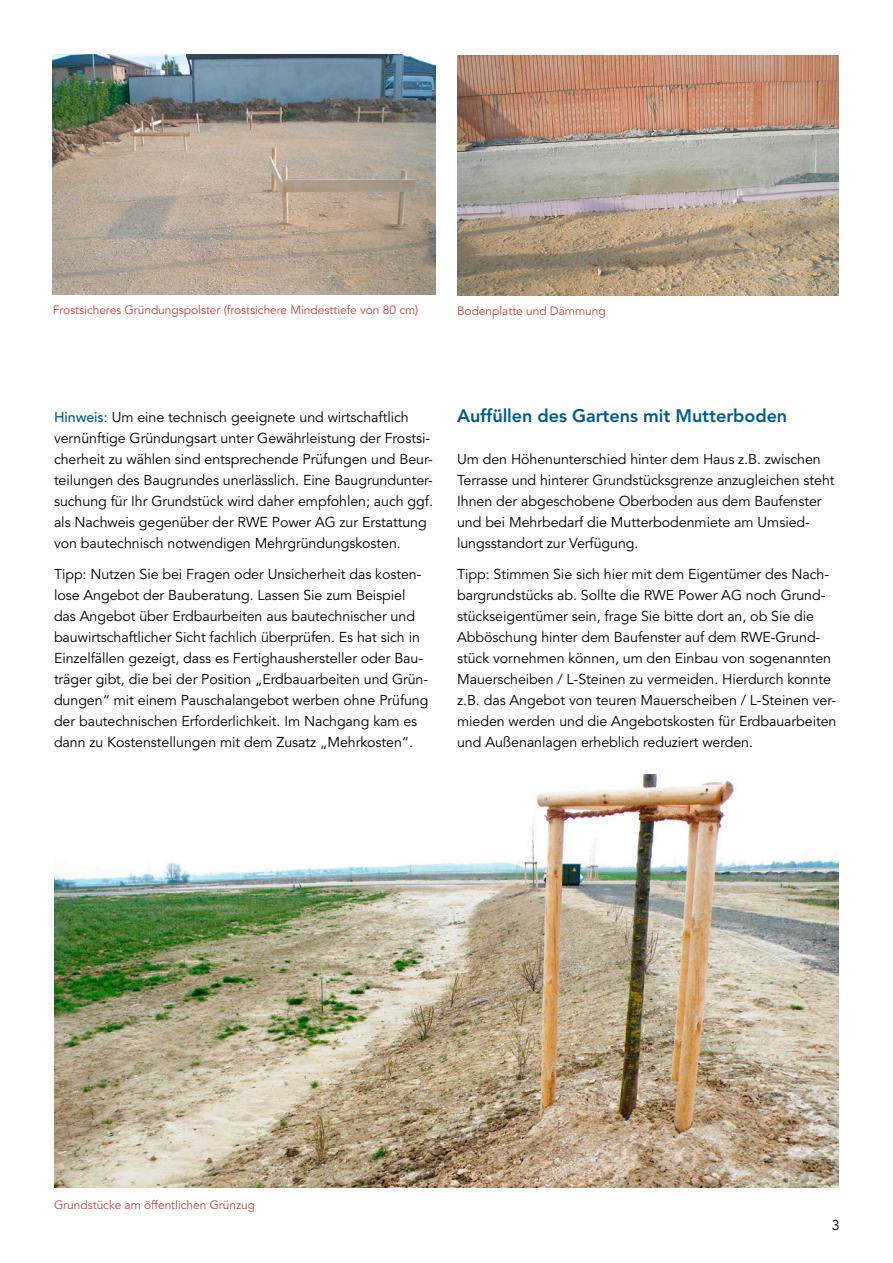
<style>
.page{position:relative;width:893px;height:1263px;background:#fff}
.page>*{position:absolute;margin:0;border:0;box-sizing:border-box;transform-origin:0 0}
.zü{font:800 18px "Avenir";letter-spacing:-.005em;color:#005c8b}
.Copy{font:14.25px/21px "Avenir";letter-spacing:-.005em;color:#000}
.Copy-2{font:12px "Avenir";letter-spacing:-.005em;color:#c3413e}
.s1{font-weight:500;color:#005c8b}
</style>
<div class="page">
<img style="left:54px;top:774px;width:785px;height:413px">
<img style="left:457px;top:56px;width:382px;height:240px">
<img style="left:53px;top:54px;width:383px;height:240px">
<p class="Copy-2" style="left:53px;top:302px;width:367px">Frostsicheres Gründungspolster (frostsichere Mindesttiefe von 80 cm)</p>
<p class="Copy-2" style="left:457px;top:304px;width:150px">Bodenplatte und Dämmung</p>
<p class="Copy" style="left:54px;top:406px;width:380px"><span class="s1">Hinweis</span>: Um eine technisch geeignete und wirtschaftlich vernünftige Gründungsart unter Gewährleistung der Frostsi&shy;cherheit zu wählen sind entsprechende Prüfungen und Beur&shy;teilungen des Baugrundes unerlässlich. Eine Baugrundunter&shy;suchung für Ihr Grundstück wird daher empfohlen; auch ggf. als Nachweis gegenüber der RWE Power AG zur Erstattung von bautechnisch notwendigen Mehrgründungskosten.</p>
<p class="Copy" style="left:54px;top:564px;width:376px">Tipp: Nutzen Sie bei Fragen oder Unsicherheit das kosten&shy;lose Angebot der Bauberatung. Lassen Sie zum Beispiel das Angebot über Erdbaurbeiten aus bautechnischer und bauwirtschaftlicher Sicht fachlich überprüfen. Es hat sich in Einzelfällen gezeigt, dass es Fertighaushersteller oder Bau&shy;träger gibt, die bei der Position „Erdbauarbeiten und Grün&shy;dungen“ mit einem Pauschalangebot werben ohne Prüfung der bautechnischen Erforderlichkeit. Im Nachgang kam es dann zu Kostenstellungen mit dem Zusatz „Mehrkosten“.</p>
<p class="zü" style="left:457px;top:405px;width:332px">Auffüllen des Gartens mit Mutterboden</p>
<p class="Copy" style="left:457px;top:448px;width:379px">Um den Höhenunterschied hinter dem Haus z.B. zwischen Terrasse und hinterer Grundstücksgrenze anzugleichen steht Ihnen der abgeschobene Oberboden aus dem Baufenster und bei Mehrbedarf die Mutterbodenmiete am Umsied&shy;lungsstandort zur Verfügung.</p>
<p class="Copy" style="left:457px;top:564px;width:381px">Tipp: Stimmen Sie sich hier mit dem Eigentümer des Nach&shy;bargrundstücks ab. Sollte die RWE Power AG noch Grund&shy;stückseigentümer sein, frage Sie bitte dort an, ob Sie die Abböschung hinter dem Baufenster auf dem RWE-Grund&shy;stück vornehmen können, um den Einbau von sogenannten Mauerscheiben / L-Steinen zu vermeiden. Hierdurch konnte z.B. das Angebot von teuren Mauerscheiben / L-Steinen ver&shy;mieden werden und die Angebotskosten für Erdbauarbeiten und Außenanlagen erheblich reduziert werden.</p>
<p class="Copy-2" style="left:54px;top:1198px;width:203px">Grundstücke am öffentlichen Grünzug</p>
<p class="Copy" style="left:832px;top:1215px;width:9px">3</p>
</div>
